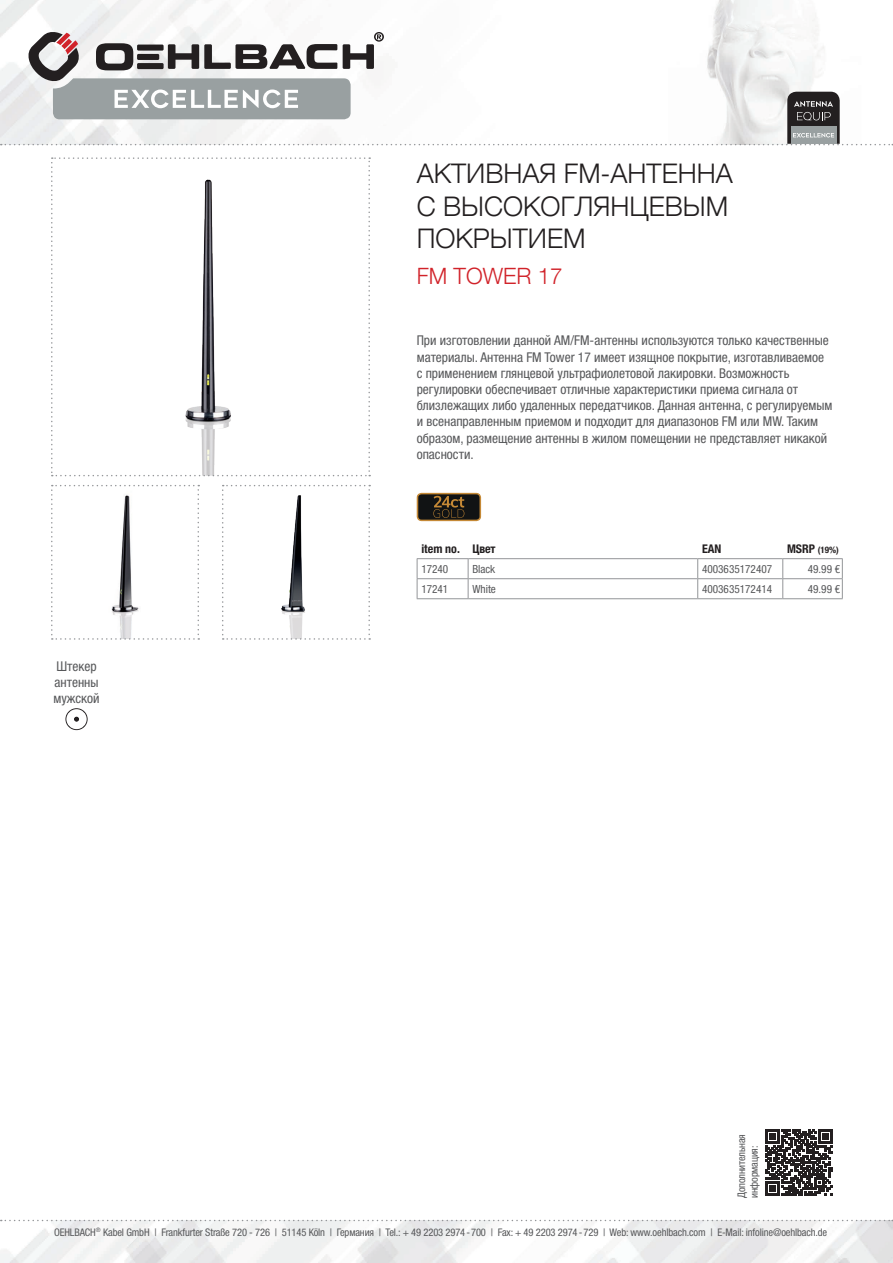
<style>
.page{position:relative;width:893px;height:1263px;background:#fff}
.page>*{position:absolute;margin:0;border:0;box-sizing:border-box;transform-origin:0 0}
.t1{font:300 27px/32.4px "Helvetica Neue";color:#231f20}
.t2{font:300 22.5px "Helvetica Neue";color:#d1232a}
.t3{font:condensed 13.5px/16.2px "Helvetica Neue LTW1 G";color:#57585a}
.t4{font:700 condensed 12px "Helvetica Neue LTW1 G";color:#231f20}
.t5{font:condensed 11.25px "Helvetica Neue LTW1 G";color:#57585a}
.t6{font:condensed 10.5px/12.6px "Helvetica Neue LTW1 G";letter-spacing:-.01em;color:#57585a}
.t7{font:700 condensed 9px "Helvetica Neue LTW1 G";color:#231f20}
.s1{font-size:12px}
</style>
<div class="page">
<img style="left:0;top:1220px;width:893px;height:43px">
<img style="left:0;top:0;width:818px;height:145px">
<svg style="left:1px;top:1220px;width:892px;height:1px"></svg>
<svg style="left:51px;top:157px;width:319px;height:319px"></svg>
<svg style="left:51px;top:485px;width:148px;height:155px"></svg>
<svg style="left:222px;top:485px;width:148px;height:155px"></svg>
<svg style="left:417px;top:493px;width:64px;height:28px"></svg>
<svg style="left:65px;top:708px;width:23px;height:22px"></svg>
<svg style="left:766px;top:1129px;width:66px;height:67px"></svg>
<svg style="left:1px;top:31px;width:892px;height:114px"></svg>
<svg style="left:417px;top:559px;width:426px;height:39px"></svg>
<hr style="left:417px;top:598px;width:51px;height:1px;background:#939598">
<hr style="left:468px;top:598px;width:230px;height:1px;background:#939598">
<hr style="left:698px;top:598px;width:85px;height:1px;background:#939598">
<hr style="left:783px;top:598px;width:60px;height:1px;background:#939598">
<hr style="left:417px;top:558px;width:51px;height:1px;background:#939598">
<hr style="left:468px;top:558px;width:230px;height:1px;background:#939598">
<hr style="left:698px;top:558px;width:85px;height:1px;background:#939598">
<hr style="left:783px;top:558px;width:60px;height:1px;background:#939598">
<h1 class="t1" style="left:417px;top:156px;width:317px">АКТИВНАЯ FM-АНТЕННА<br>С ВЫСОКОГЛЯНЦЕВЫМ<br>ПОКРЫТИЕМ</h1>
<h2 class="t2" style="left:417px;top:258px;width:148px">FM TOWER 17</h2>
<p class="t3" style="left:417px;top:333px;width:417px">При изготовлении данной AM/FM-антенны используются только качественные материалы. Антенна FM Tower 17 имеет изящное покрытие, изготавливаемое с применением глянцевой ультрафиолетовой лакировки. Возможность регулировки обеспечивает отличные характеристики приема сигнала от близлежащих либо удаленных передатчиков. Данная антенна, с регулируемым и всенаправленным приемом и подходит для диапазонов FM или MW. Таким образом, размещение антенны в жилом помещении не представляет никакой опасности.</p>
<p class="t3" style="left:53px;top:658px;width:48px">Штекер антенны мужской</p>
<p class="t4" style="left:421px;top:541px;width:76px">item no. Цвет</p>
<p class="t4" style="left:702px;top:541px;width:21px">EAN</p>
<p class="t7" style="left:787px;top:544px;width:53px"><span class="s1">MSRP</span> (19%)</p>
<p class="t5" style="left:421px;top:562px;width:28px">17240</p>
<p class="t5" style="left:472px;top:562px;width:24px">Black</p>
<p class="t5" style="left:702px;top:562px;width:72px">4003635172407</p>
<p class="t5" style="left:808px;top:562px;width:34px">49.99 €</p>
<p class="t5" style="left:421px;top:582px;width:28px">17241</p>
<p class="t5" style="left:472px;top:582px;width:25px">White</p>
<p class="t5" style="left:702px;top:582px;width:72px">4003635172414</p>
<p class="t5" style="left:808px;top:582px;width:34px">49.99 €</p>
<p class="t6" style="left:735px;top:1198px;width:65px;rotate:-90deg">Дополнительная информация:</p>
<p class="t6" style="left:54px;top:1226px;width:775px">OEHLBACH<sup>®</sup> Kabel GmbH | Frankfurter Straße 720 - 726 | 51145 Köln | Германия | Tel.: + 49 2203 2974-700 | Fax: + 49 2203 2974-729 | Web: www.oehlbach.com | E-Mail: infoline@oehlbach.de</p>
</div>
